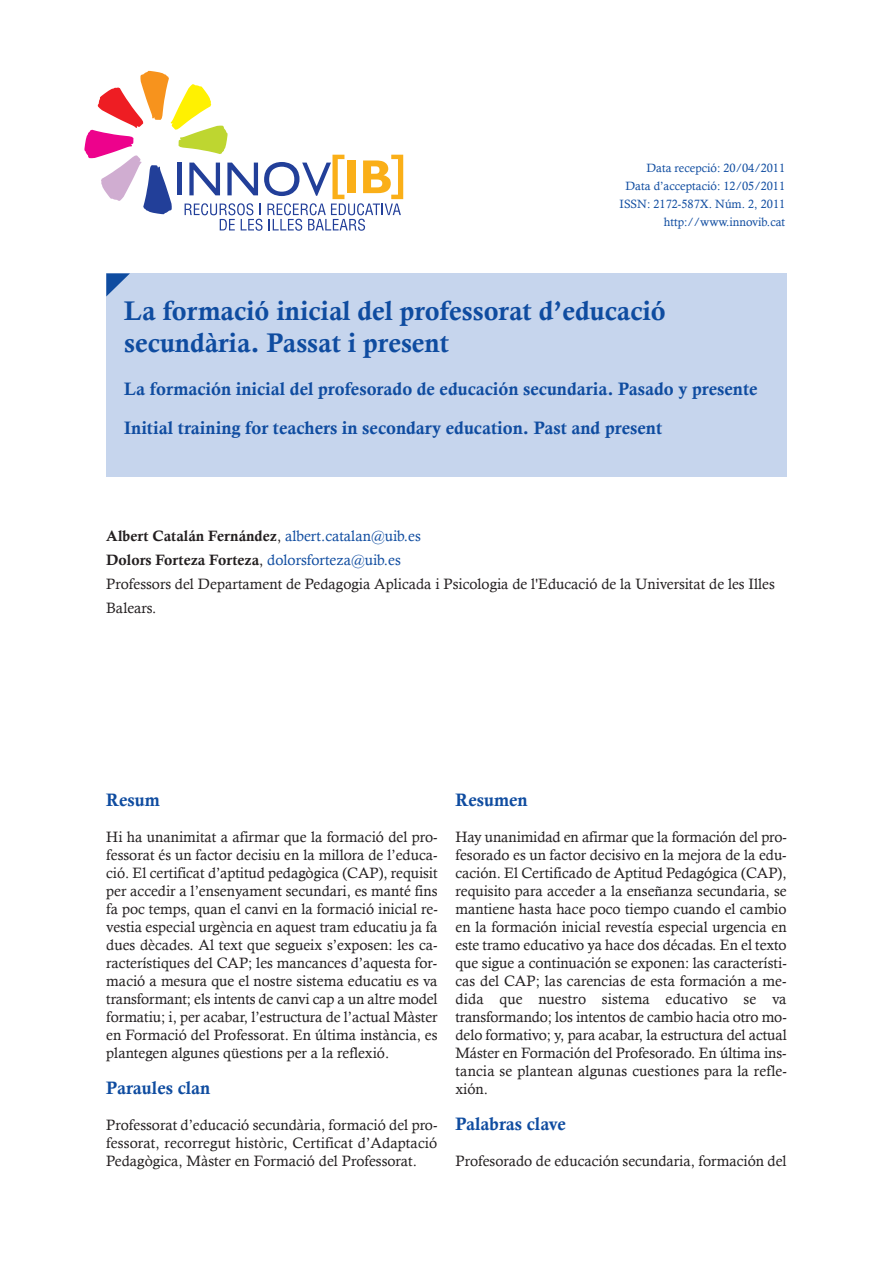
<style>
.page{position:relative;width:893px;height:1263px;background:#fff}
.page>*{position:absolute;margin:0;border:0;box-sizing:border-box;transform-origin:0 0}
.t1{font:27px/32.4px "Calis MT Bol";color:#0f4ca0}
.t2{font:18px/38.5px "Calis MT Bol";color:#0f4ca0}
.t3{font:15px/18px "Calisto";color:#231f20;text-align:justify}
.t4{font:15px/24px "Calis MT Bol";color:#231f20}
.t5{font:12px/18px "Calisto";color:#0f4ca0;text-align:right}
.s1{font-family:"Calisto"}
.s2{font-family:"Calisto";color:#0f4ca0}
</style>
<div class="page">
<div style="left:106px;top:273px;width:681px;height:204px;background:#c6d5ed"></div>
<svg style="left:106px;top:273px;width:24px;height:23px"></svg>
<svg style="left:84px;top:71px;width:319px;height:160px"></svg>
<p class="t5" style="left:620px;top:159px;width:167px">Data recepció: 20/04/2011<br>Data d’acceptació: 12/05/2011<br>ISSN: 2172-587X. Núm. 2, 2011 http://www.innovib.cat</p>
<h1 class="t1" style="left:124px;top:297px;width:543px">La formació inicial del professorat d’educació secundària. Passat i present</h1>
<p class="t2" style="left:124px;top:372px;width:635px">La formación inicial del profesorado de educación secundaria. Pasado y presente<br>Initial training for teachers in secondary education. Past and present</p>
<p class="t4" style="left:106px;top:525px;width:316px">Albert Catalán Fernández<span class="s1">,</span> <span class="s2">albert.catalan@uib.es<br></span>Dolors Forteza Forteza<span class="s1">,</span> <span class="s2">dolorsforteza@uib.es</span></p>
<p class="t3" style="left:106px;top:571px;width:670px;line-height:24px">Professors del Departament de Pedagogia Aplicada i Psicologia de l'Educació de la Universitat de les Illes<br>Balears.</p>
<p class="t2" style="left:106px;top:782px;width:55px">Resum</p>
<p class="t3" style="left:106px;top:827px;width:333px">Hi ha unanimitat a afirmar que la formació del pro&shy;fessorat és un factor decisiu en la millora de l’educa&shy;ció. El certificat d’aptitud pedagògica (CAP), requisit per accedir a l’ensenyament secundari, es manté fins fa poc temps, quan el canvi en la formació inicial re&shy;vestia especial urgència en aquest tram educatiu ja fa dues dècades. Al text que segueix s’exposen: les ca&shy;racterístiques del CAP; les mancances d’aquesta for&shy;mació a mesura que el nostre sistema educatiu es va transformant; els intents de canvi cap a un altre model formatiu; i, per acabar, l’estructura de l’actual Màster en Formació del Professorat. En última instància, es plantegen algunes qüestions per a la reflexió.</p>
<p class="t2" style="left:106px;top:1070px;width:105px">Paraules clan</p>
<p class="t3" style="left:106px;top:1115px;width:333px">Professorat d’educació secundària, formació del pro&shy;fessorat, recorregut històric, Certificat d’Adaptació Pedagògica, Màster en Formació del Professorat.</p>
<p class="t2" style="left:455px;top:782px;width:74px">Resumen</p>
<p class="t3" style="left:455px;top:827px;width:333px">Hay unanimidad en afirmar que la formación del pro&shy;fesorado es un factor decisivo en la mejora de la edu&shy;cación. El Certificado de Aptitud Pedagógica (CAP), requisito para acceder a la enseñanza secundaria, se mantiene hasta hace poco tiempo cuando el cambio en la formación inicial revestía especial urgencia en este tramo educativo ya hace dos décadas. En el texto que sigue a continuación se exponen: las característi&shy;cas del CAP; las carencias de esta formación a me&shy;dida que nuestro sistema educativo se va transformando; los intentos de cambio hacia otro mo&shy;delo formativo; y, para acabar, la estructura del actual Máster en Formación del Profesorado. En última ins&shy;tancia se plantean algunas cuestiones para la refle&shy;xión.</p>
<p class="t2" style="left:455px;top:1106px;width:112px">Palabras clave</p>
<p class="t3" style="left:455px;top:1151px;width:333px">Profesorado de educación secundaria, formación del</p>
</div>
